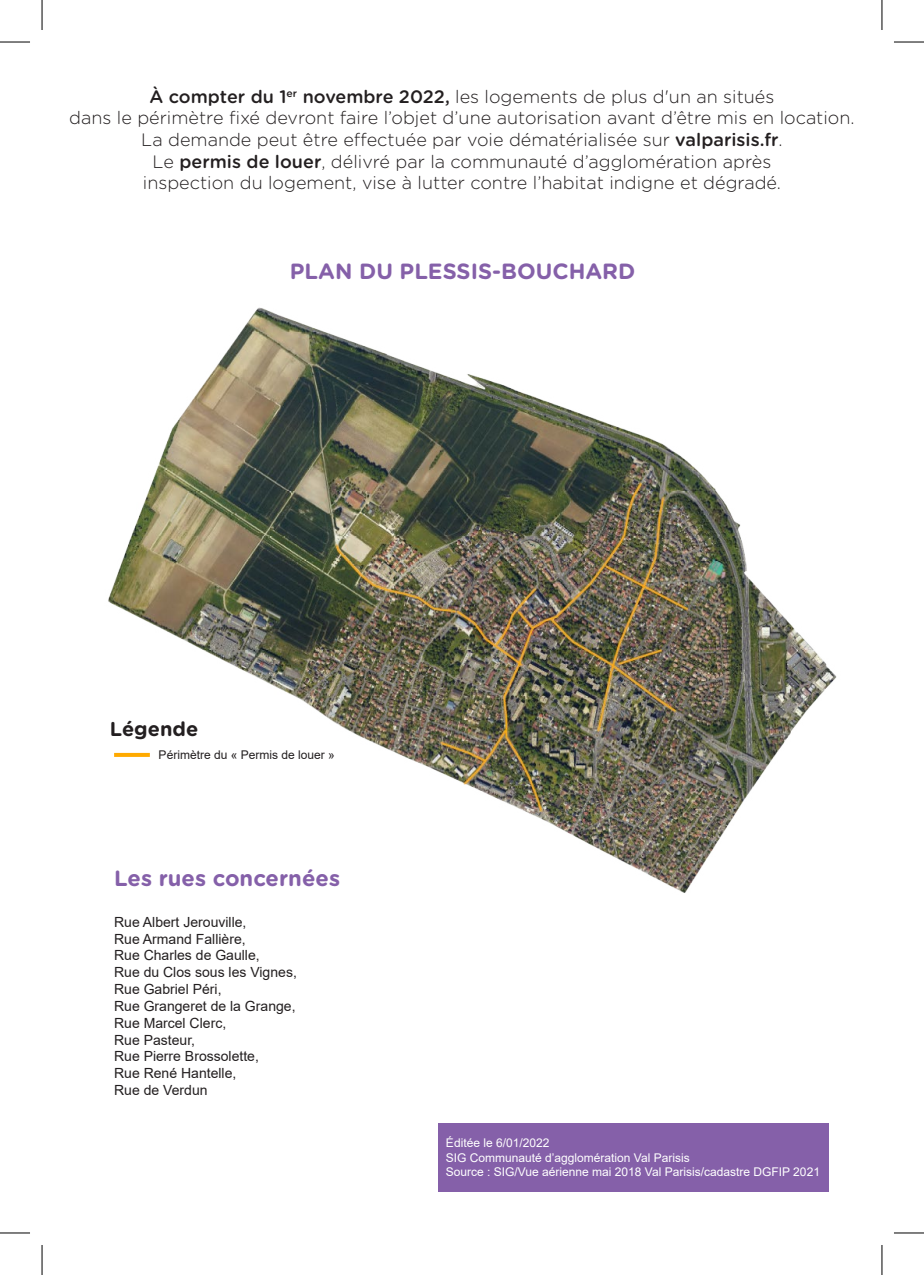
<style>
.page{position:relative;width:924px;height:1275px;background:#fff}
.page>*{position:absolute;margin:0;border:0;box-sizing:border-box;transform-origin:0 0}
.t1{font:700 22px "Gotham Rounded";color:#8560a9}
.t2{font:700 20px "Gotham Rounded";color:#231f20}
.t3{font:300 18px/21.6px "Gotham Rounded";color:#231f20;text-align:center}
.t4{font:14px "Arial";color:#231f20}
.t5{font:12px "Arial";color:#fff}
.t6{font:12px "Arial";color:#231f20}
.s1{font-weight:500}
</style>
<div class="page">
<img style="left:108px;top:307px;width:729px;height:586px">
<div style="left:14px;top:732px;width:328px;height:102px;background:#fff"></div>
<div style="left:438px;top:1123px;width:390px;height:68px;background:#8560a9"></div>
<svg style="left:114px;top:753px;width:36px;height:4px"></svg>
<hr style="left:0;top:42px;width:30px;height:1px;background:#000">
<hr style="left:893px;top:42px;width:30px;height:1px;background:#000">
<hr style="left:0;top:1232px;width:30px;height:1px;background:#000">
<hr style="left:893px;top:1232px;width:30px;height:1px;background:#000">
<hr style="left:42px;top:0;width:1px;height:30px;background:#000">
<hr style="left:42px;top:1245px;width:1px;height:30px;background:#000">
<hr style="left:881px;top:0;width:1px;height:30px;background:#000">
<hr style="left:881px;top:1245px;width:1px;height:30px;background:#000">
<p class="t3" style="left:69px;top:85px;width:786px"><span class="s1">À compter du 1</span><sup>er</sup> <span class="s1">novembre 2022,</span> les logements de plus d'un an situés<br>dans le périmètre fixé devront faire l’objet d’une autorisation avant d’être mis en location.</p>
<p class="t3" style="left:141px;top:128px;width:642px">La demande peut être effectuée par voie dématérialisée sur <span class="s1">valparisis.fr</span>.</p>
<p class="t3" style="left:152px;top:150px;width:620px">Le <span class="s1">permis de louer</span>, délivré par la communauté d’agglomération après</p>
<p class="t3" style="left:143px;top:171px;width:639px">inspection du logement, vise à lutter contre l’habitat indigne et dégradé.</p>
<p class="t1" style="left:290px;top:255px;width:347px">PLAN DU PLESSIS-BOUCHARD</p>
<p class="t2" style="left:110px;top:714px;width:90px">Légende</p>
<p class="t6" style="left:159px;top:747px;width:178px">Périmètre du « Permis de louer »</p>
<p class="t1" style="left:114px;top:862px;width:227px">Les rues concernées</p>
<p class="t4" style="left:114px;top:912px;width:134px">Rue Albert Jerouville,</p>
<p class="t4" style="left:114px;top:929px;width:133px">Rue Armand Fallière,</p>
<p class="t4" style="left:114px;top:946px;width:147px">Rue Charles de Gaulle,</p>
<p class="t4" style="left:114px;top:962px;width:184px">Rue du Clos sous les Vignes,</p>
<p class="t4" style="left:114px;top:979px;width:109px">Rue Gabriel Péri,</p>
<p class="t4" style="left:114px;top:996px;width:183px">Rue Grangeret de la Grange,</p>
<p class="t4" style="left:114px;top:1013px;width:114px">Rue Marcel Clerc,</p>
<p class="t4" style="left:114px;top:1030px;width:82px">Rue Pasteur,</p>
<p class="t4" style="left:114px;top:1046px;width:146px">Rue Pierre Brossolette,</p>
<p class="t4" style="left:114px;top:1063px;width:124px">Rue René Hantelle,</p>
<p class="t4" style="left:114px;top:1080px;width:95px">Rue de Verdun</p>
<p class="t5" style="left:445px;top:1134px;width:105px">Éditée le 6/01/2022</p>
<p class="t5" style="left:445px;top:1149px;width:245px">SIG Communauté d’agglomération Val Parisis</p>
<p class="t5" style="left:445px;top:1163px;width:375px">Source : SIG/Vue aérienne mai 2018 Val Parisis/cadastre DGFIP 2021</p>
</div>
